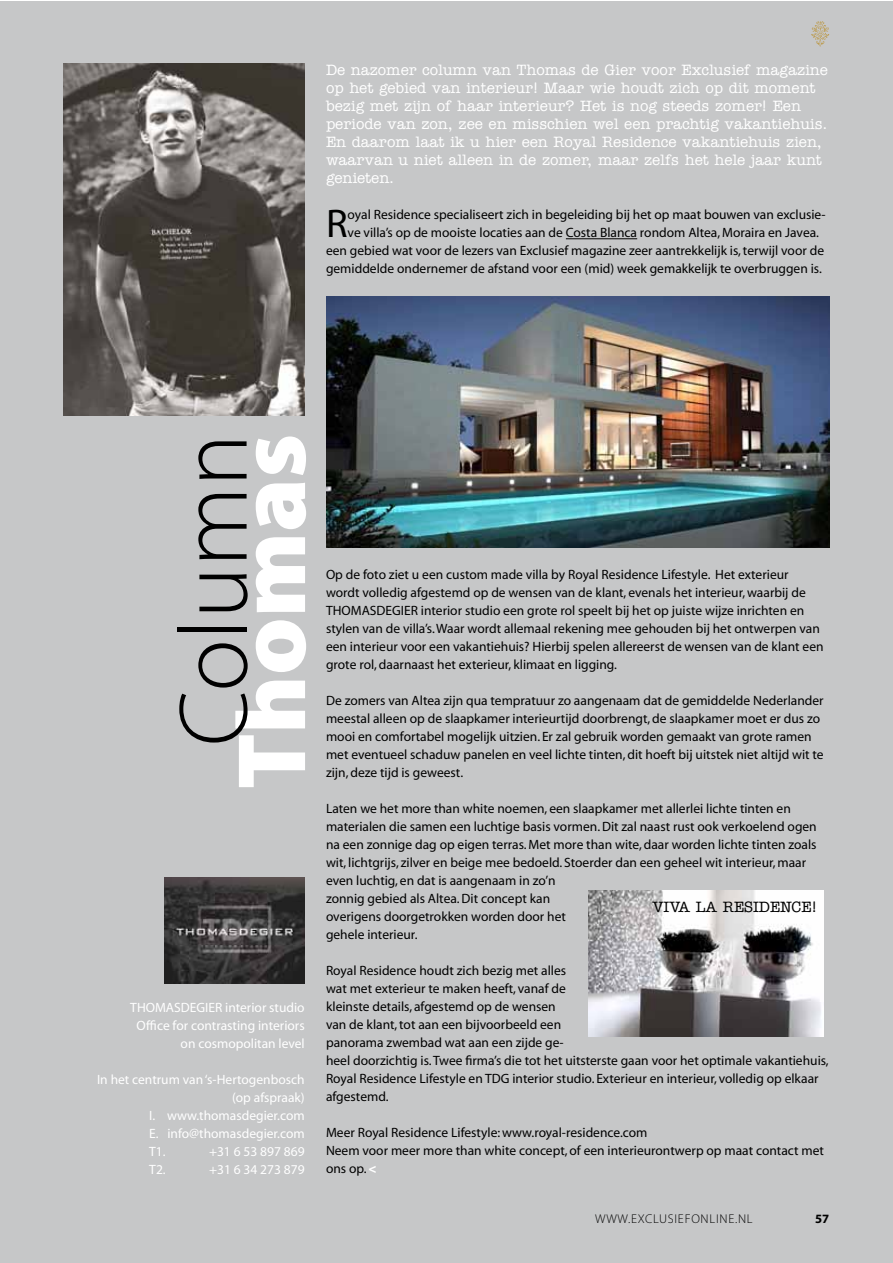
<style>
.page{position:relative;width:893px;height:1263px;background:#fff}
.page>*{position:absolute;margin:0;border:0;box-sizing:border-box;transform-origin:0 0}
.t1{font:98.25px "Myriad MM 830 600";color:#fff}
.t2{font:98.25px "Myriad MM 215 600";color:#000}
.t3{font:40.2px "Myriad MM 400 600";color:#000}
.t4{font:500 15px/18px "American Typewriter";color:#fff}
.t5{font:500 15px "American Typewriter";color:#000}
.t6{font:13.5px/18px "Myriad MM 400 600";color:#000}
.t7{font:13.5px/18px "Myriad MM 400 600";color:#fff;text-align:right}
.t8{font:12.75px "Myriad MM 215 600";letter-spacing:.06em;color:#000}
.t9{font:12.75px "Myriad MM 700 600";color:#000}
.s1{font-family:"Myriad MM 830 600";color:#fff}
</style>
<div class="page">
<div style="left:0;top:1px;width:892px;height:1262px;background:#c6c7c8"></div>
<svg style="left:811px;top:21px;width:18px;height:26px"></svg>
<img style="left:64px;top:63px;width:241px;height:352px">
<hr style="left:566px;top:238px;width:71px;height:1px;background:#000">
<img style="left:165px;top:878px;width:140px;height:106px">
<img style="left:326px;top:296px;width:503px;height:252px">
<img style="left:588px;top:890px;width:235px;height:146px">
<p class="t4" style="left:326px;top:61px;width:503px">De nazomer column van Thomas de Gier voor Exclusief magazine op het gebied van interieur! Maar wie houdt zich op dit moment bezig met zijn of haar interieur? Het is nog steeds zomer! Een periode van zon, zee en misschien wel een prachtig vakantiehuis.<br>En daarom laat ik u hier een Royal Residence vakantiehuis zien, waarvan u niet alleen in de zomer, maar zelfs het hele jaar kunt genieten.</p>
<h2 class="t3" style="left:326px;top:204px;width:23px">R</h2>
<p class="t6" style="left:348px;top:206px;width:479px">oyal Residence specialiseert zich in begeleiding bij het op maat bouwen van exclusie-</p>
<p class="t6" style="left:348px;top:224px;width:473px">ve villa’s op de mooiste locaties aan de Costa Blanca rondom Altea, Moraira en Javea.</p>
<p class="t6" style="left:326px;top:242px;width:500px">een gebied wat voor de lezers van Exclusief magazine zeer aantrekkelijk is, terwijl voor de</p>
<p class="t6" style="left:326px;top:260px;width:497px">gemiddelde ondernemer de afstand voor een (mid) week gemakkelijk te overbruggen is.</p>
<h1 class="t1" style="left:220px;top:789px;width:357px;rotate:-90deg">Thomas</h1>
<h1 class="t2" style="left:166px;top:746px;width:314px;rotate:-90deg">Column</h1>
<p class="t7" style="left:130px;top:998px;width:176px">THOMASDEGIER interior studio<br>Office for contrasting interiors on cosmopolitan level</p>
<p class="t7" style="left:97px;top:1070px;width:209px">In het centrum van ‘s-Hertogenbosch</p>
<p class="t7" style="left:232px;top:1088px;width:74px">(op afspraak)</p>
<p class="t7" style="left:149px;top:1106px;width:157px">I. www.thomasdegier.com</p>
<p class="t7" style="left:149px;top:1124px;width:157px">E. info@thomasdegier.com</p>
<p class="t7" style="left:149px;top:1142px;width:18px">T1.</p>
<p class="t7" style="left:209px;top:1142px;width:97px">+31 6 53 897 869</p>
<p class="t7" style="left:149px;top:1160px;width:18px">T2.</p>
<p class="t7" style="left:209px;top:1160px;width:97px">+31 6 34 273 879</p>
<p class="t6" style="left:326px;top:566px;width:499px">Op de foto ziet u een custom made villa by Royal Residence Lifestyle. Het exterieur wordt volledig afgestemd op de wensen van de klant, evenals het interieur, waarbij de THOMASDEGIER interior studio een grote rol speelt bij het op juiste wijze inrichten en stylen van de villa’s. Waar wordt allemaal rekening mee gehouden bij het ontwerpen van een interieur voor een vakantiehuis? Hierbij spelen allereerst de wensen van de klant een grote rol, daarnaast het exterieur, klimaat en ligging.</p>
<p class="t6" style="left:326px;top:692px;width:499px">De zomers van Altea zijn qua tempratuur zo aangenaam dat de gemiddelde Nederlander meestal alleen op de slaapkamer interieurtijd doorbrengt, de slaapkamer moet er dus zo mooi en comfortabel mogelijk uitzien. Er zal gebruik worden gemaakt van grote ramen met eventueel schaduw panelen en veel lichte tinten, dit hoeft bij uitstek niet altijd wit te zijn, deze tijd is geweest.</p>
<p class="t6" style="left:326px;top:800px;width:492px">Laten we het more than white noemen, een slaapkamer met allerlei lichte tinten en materialen die samen een luchtige basis vormen. Dit zal naast rust ook verkoelend ogen na een zonnige dag op eigen terras. Met more than wite, daar worden lichte tinten zoals wit, lichtgrijs, zilver en beige mee bedoeld. Stoerder dan een geheel wit interieur, maar even luchtig, en dat is aangenaam in zo’n<br>zonnig gebied als Altea. Dit concept kan<br>overigens doorgetrokken worden door het<br>gehele interieur.</p>
<p class="t6" style="left:326px;top:962px;width:504px">Royal Residence houdt zich bezig met alles<br>wat met exterieur te maken heeft, vanaf de<br>kleinste details, afgestemd op de wensen<br>van de klant, tot aan een bijvoorbeeld een<br>panorama zwembad wat aan een zijde ge-<br>heel doorzichtig is. Twee firma’s die tot het uitsterste gaan voor het optimale vakantiehuis, Royal Residence Lifestyle en TDG interior studio. Exterieur en interieur, volledig op elkaar afgestemd.</p>
<p class="t6" style="left:326px;top:1124px;width:499px">Meer Royal Residence Lifestyle: www.royal-residence.com<br>Neem voor meer more than white concept, of een interieurontwerp op maat contact met ons op. <span class="s1">&lt;</span></p>
<p class="t5" style="left:652px;top:899px;width:166px">VIVA LA RESIDENCE!</p>
<p class="t8" style="left:595px;top:1212px;width:159px">WWW.EXCLUSIEFONLINE.NL</p>
<p class="t9" style="left:815px;top:1212px;width:16px">57</p>
</div>
